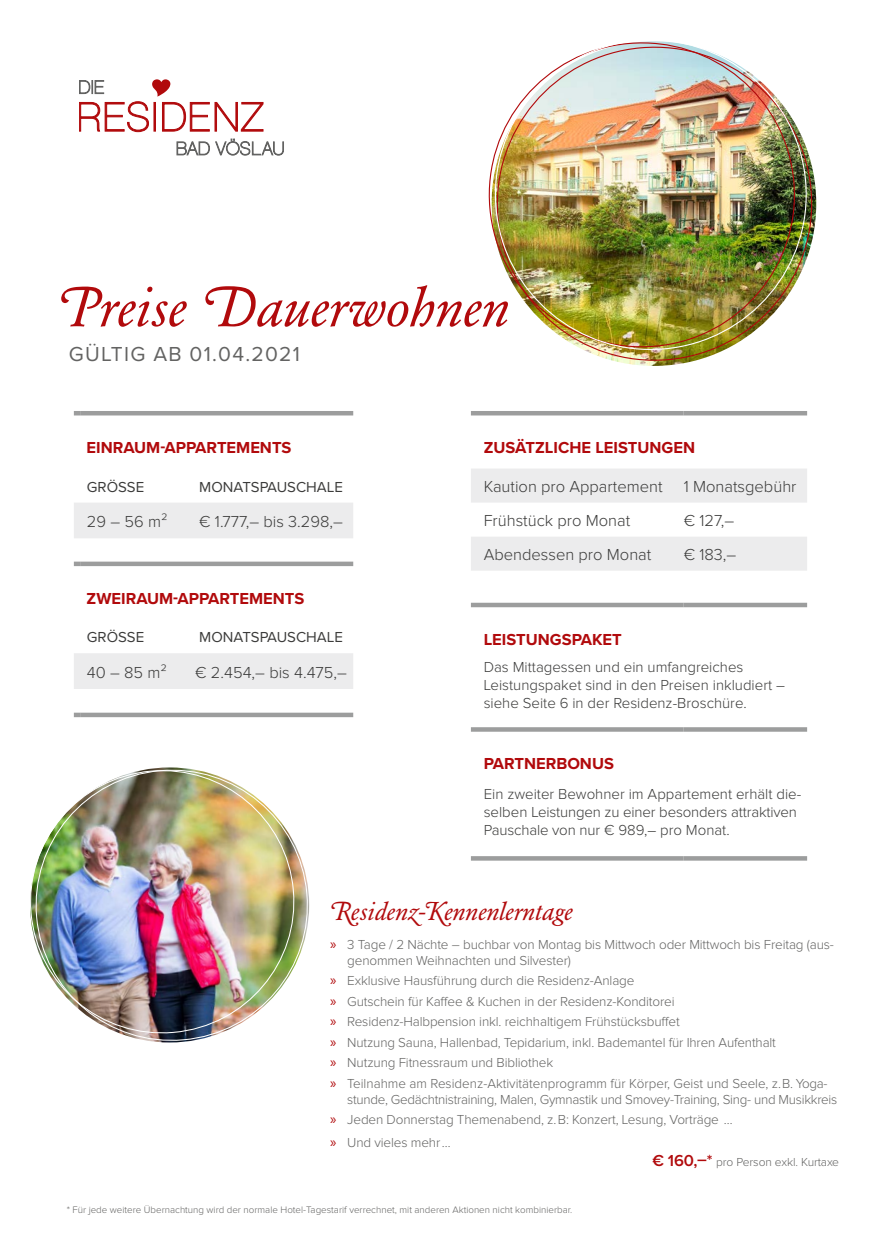
<style>
.page{position:relative;width:881px;height:1251px;background:#fff}
.page>*{position:absolute;margin:0;border:0;box-sizing:border-box;transform-origin:0 0}
.t1{font:55.5px "Garamond Exp BQ Italic Swash";color:#b10a0c}
.t2{font:25.5px "Garamond Exp BQ Italic Swash";color:#b10a0c}
.t3{font:21px "Proxima Nova";letter-spacing:.06em;color:#636362}
.t4{font:300 16.5px "Proxima Nova";color:#3b3b3a}
.t5{font:700 16.5px "Proxima Nova";color:#b10a0c}
.t6{font:300 15px/18px "Proxima Nova";color:#3b3b3a}
.t7{font:15px "Proxima Nova";color:#3b3b3a}
.t8{font:300 13.5px/20.4px "Proxima Nova";letter-spacing:-.01em;color:#636362}
.t9{font:300 12px "Proxima Nova";letter-spacing:-.01em;color:#636362}
.t10{font:300 9.75px "Proxima Nova";color:#636362}
.s1{font-family:"Myriad Pro";font-weight:400;font-size:15px;color:#b10a0c}
.s2{font-weight:600;font-size:16.5px;color:#b10a0c}
</style>
<div class="page">
<img style="left:30px;top:767px;width:280px;height:276px">
<img style="left:598px;top:167px;width:219px;height:199px">
<img style="left:488px;top:41px;width:324px;height:315px">
<svg style="left:74px;top:503px;width:279px;height:185px"></svg>
<svg style="left:74px;top:411px;width:7px;height:4px"></svg>
<hr style="left:81px;top:411px;width:102px;height:4px;background:#9c9d9d">
<hr style="left:183px;top:411px;width:170px;height:4px;background:#9c9d9d">
<svg style="left:74px;top:561px;width:7px;height:5px"></svg>
<div style="left:81px;top:561px;width:102px;height:5px;background:#9c9d9d"></div>
<div style="left:183px;top:561px;width:170px;height:5px;background:#9c9d9d"></div>
<svg style="left:74px;top:712px;width:7px;height:5px"></svg>
<div style="left:81px;top:712px;width:102px;height:5px;background:#9c9d9d"></div>
<div style="left:183px;top:712px;width:170px;height:5px;background:#9c9d9d"></div>
<svg style="left:471px;top:469px;width:335px;height:101px"></svg>
<svg style="left:471px;top:856px;width:212px;height:4px"></svg>
<svg style="left:683px;top:856px;width:123px;height:4px"></svg>
<hr style="left:470px;top:411px;width:213px;height:4px;background:#9c9d9d">
<hr style="left:683px;top:411px;width:123px;height:4px;background:#9c9d9d">
<div style="left:470px;top:602px;width:213px;height:5px;background:#9c9d9d"></div>
<div style="left:683px;top:602px;width:123px;height:5px;background:#9c9d9d"></div>
<svg style="left:471px;top:727px;width:212px;height:4px"></svg>
<svg style="left:683px;top:727px;width:123px;height:4px"></svg>
<svg style="left:176px;top:138px;width:108px;height:18px"></svg>
<svg style="left:79px;top:79px;width:184px;height:53px"></svg>
<h1 class="t1" style="left:56px;top:273px;width:454px">Preise Dauerwohnen</h1>
<h3 class="t3" style="left:69px;top:338px;width:232px">GÜLTIG AB 01.04.2021</h3>
<p class="t5" style="left:87px;top:435px;width:206px">EINRAUM-APPARTEMENTS</p>
<p class="t7" style="left:87px;top:475px;width:59px">GRÖSSE</p>
<p class="t7" style="left:199px;top:475px;width:145px">MONATSPAUSCHALE</p>
<p class="t4" style="left:87px;top:514px;width:82px">29 – 56 m²</p>
<p class="t4" style="left:199px;top:514px;width:145px">€ 1.777,– bis 3.298,–</p>
<p class="t5" style="left:87px;top:585px;width:219px">ZWEIRAUM-APPARTEMENTS</p>
<p class="t7" style="left:87px;top:625px;width:59px">GRÖSSE</p>
<p class="t7" style="left:199px;top:625px;width:145px">MONATSPAUSCHALE</p>
<p class="t4" style="left:87px;top:664px;width:81px">40 – 85 m²</p>
<p class="t4" style="left:195px;top:664px;width:153px">€ 2.454,– bis 4.475,–</p>
<p class="t5" style="left:483px;top:435px;width:213px">ZUSÄTZLICHE LEISTUNGEN</p>
<p class="t4" style="left:483px;top:479px;width:180px">Kaution pro Appartement</p>
<p class="t4" style="left:683px;top:479px;width:114px">1 Monatsgebühr</p>
<p class="t4" style="left:483px;top:513px;width:148px">Frühstück pro Monat</p>
<p class="t4" style="left:683px;top:513px;width:52px">€ 127,–</p>
<p class="t4" style="left:483px;top:547px;width:169px">Abendessen pro Monat</p>
<p class="t4" style="left:683px;top:547px;width:54px">€ 183,–</p>
<p class="t5" style="left:483px;top:626px;width:140px">LEISTUNGSPAKET</p>
<p class="t6" style="left:483px;top:658px;width:303px">Das Mittagessen und ein umfangreiches<br>Leistungspaket sind in den Preisen inkludiert – siehe Seite 6 in der Residenz-Broschüre.</p>
<p class="t5" style="left:483px;top:751px;width:132px">PARTNERBONUS</p>
<p class="t6" style="left:483px;top:785px;width:319px">Ein zweiter Bewohner im Appartement erhält die&shy;selben Leistungen zu einer besonders attraktiven<br>Pauschale von nur € 989,– pro Monat.</p>
<h2 class="t2" style="left:330px;top:894px;width:244px">Residenz-Kennenlerntage</h2>
<p class="t8" style="left:347px;top:936px;width:488px;line-height:16.2px;text-indent:-17px"><span class="s1">»</span> 3 Tage / 2 Nächte – buchbar von Montag bis Mittwoch oder Mittwoch bis Freitag (aus&shy;genommen Weihnachten und Silvester)</p>
<p class="t8" style="left:330px;top:970px;width:498px"><span class="s1">»</span> Exklusive Hausführung durch die Residenz-Anlage<br><span class="s1">»</span> Gutschein für Kaffee &amp; Kuchen in der Residenz-Konditorei<br><span class="s1">»</span> Residenz-Halbpension inkl. reichhaltigem Frühstücksbuffet<br><span class="s1">»</span> Nutzung Sauna, Hallenbad, Tepidarium, inkl. Bademantel für Ihren Aufenthalt<br><span class="s1">»</span> Nutzung Fitnessraum und Bibliothek<br><span class="s1">»</span> Teilnahme am Residenz-Aktivitätenprogramm für Körper, Geist und Seele, z.B. Yoga-</p>
<p class="t8" style="left:330px;top:1089px;width:508px;text-indent:17px">stunde, Gedächtnistraining, Malen, Gymnastik und Smovey-Training, Sing- und Musikkreis <span class="s1">»</span> Jeden Donnerstag Themenabend, z.B: Konzert, Lesung, Vorträge …</p>
<p class="t8" style="left:330px;top:1132px;width:122px"><span class="s1">»</span> Und vieles mehr…</p>
<p class="t9" style="left:652px;top:1156px;width:188px"><span class="s2">€ 160,–*</span> pro Person exkl. Kurtaxe</p>
<p class="t10" style="left:67px;top:1204px;width:507px">* Für jede weitere Übernachtung wird der normale Hotel-Tagestarif verrechnet, mit anderen Aktionen nicht kombinierbar.</p>
</div>
